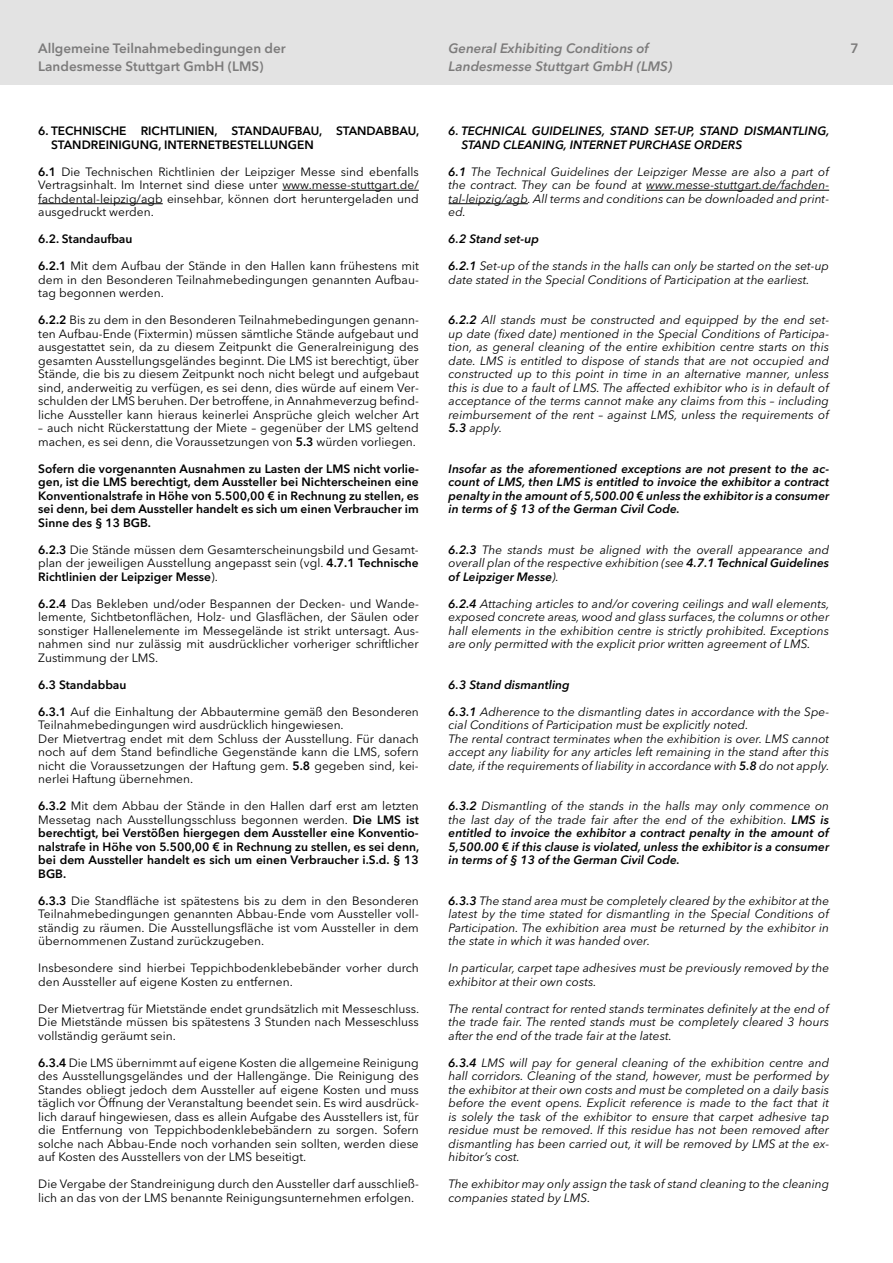
<style>
.page{position:relative;width:893px;height:1263px;background:#fff}
.page>*{position:absolute;margin:0;border:0;box-sizing:border-box;transform-origin:0 0}
.t1{font:600 13.5px/18px "Avenir Next LT Pro";letter-spacing:-.005em;color:#7c7b7b}
.t2{font:italic 600 13.5px/18px "Avenir Next LT Pro";letter-spacing:-.005em;color:#7c7b7b}
.t3{font:12px/13.5px "Avenir Next LT Pro";color:#000;text-align:justify}
.t4{font:italic 12px/13.5px "Avenir Next LT Pro";color:#000;text-align:justify}
.t5{font:600 12px/13.5px "Avenir Next LT Pro";color:#000;text-align:justify}
.t6{font:italic 600 12px/13.5px "Avenir Next LT Pro";color:#000;text-align:justify}
.s1{font-weight:600}
.s2{font-weight:400}
.s3{font-style:normal}
</style>
<div class="page">
<div style="left:0;top:0;width:893px;height:85px;background:#e3e3e3"></div>
<hr style="left:282px;top:190px;width:137px;height:1px;background:#000">
<hr style="left:38px;top:203px;width:125px;height:1px;background:#000">
<hr style="left:646px;top:190px;width:183px;height:1px;background:#000">
<hr style="left:449px;top:203px;width:79px;height:1px;background:#000">
<p class="t1" style="left:38px;top:39px;width:249px">Allgemeine Teilnahmebedingungen der<br>Landesmesse Stuttgart GmbH (LMS)</p>
<p class="t2" style="left:449px;top:39px;width:225px">General Exhibiting Conditions of<br>Landesmesse Stuttgart GmbH (LMS)</p>
<p class="t5" style="left:51px;top:124px;width:370px;text-indent:-13px">6. TECHNISCHE RICHTLINIEN, STANDAUFBAU, STANDABBAU,<br>STANDREINIGUNG, INTERNETBESTELLUNGEN</p>
<p class="t3" style="left:38px;top:165px;width:382px"><span class="s1">6.1</span> Die Technischen Richtlinien der Leipziger Messe sind ebenfalls Vertragsinhalt. Im Internet sind diese unter www.messe-stuttgart.de/ fachdental-leipzig/agb einsehbar, können dort heruntergeladen und ausgedruckt werden.</p>
<p class="t5" style="left:38px;top:232px;width:96px">6.2. Standaufbau</p>
<p class="t3" style="left:38px;top:259px;width:382px"><span class="s1">6.2.1</span> Mit dem Aufbau der Stände in den Hallen kann frühestens mit dem in den Besonderen Teilnahmebedingungen genannten Aufbau&shy;tag begonnen werden.</p>
<p class="t3" style="left:38px;top:313px;width:382px"><span class="s1">6.2.2</span> Bis zu dem in den Besonderen Teilnahmebedingungen genann&shy;ten Aufbau-Ende (Fixtermin) müssen sämtliche Stände aufgebaut und ausgestattet sein, da zu diesem Zeitpunkt die Generalreinigung des gesamten Ausstellungsgeländes beginnt. Die LMS ist berechtigt, über Stände, die bis zu diesem Zeitpunkt noch nicht belegt und aufgebaut sind, anderweitig zu verfügen, es sei denn, dies würde auf einem Ver&shy;schulden der LMS beruhen. Der betroffene, in Annahmeverzug befind&shy;liche Aussteller kann hieraus keinerlei Ansprüche gleich welcher Art</p>
<p class="t3" style="left:38px;top:421px;width:382px">– auch nicht Rückerstattung der Miete – gegenüber der LMS geltend machen, es sei denn, die Voraussetzungen von <span class="s1">5.3</span> würden vorliegen.</p>
<p class="t5" style="left:38px;top:462px;width:382px">Sofern die vorgenannten Ausnahmen zu Lasten der LMS nicht vorlie&shy;gen, ist die LMS berechtigt, dem Aussteller bei Nichterscheinen eine Konventionalstrafe in Höhe von 5.500,00 € in Rechnung zu stellen, es sei denn, bei dem Aussteller handelt es sich um einen Verbraucher im Sinne des § 13 BGB.</p>
<p class="t3" style="left:38px;top:543px;width:382px"><span class="s1">6.2.3</span> Die Stände müssen dem Gesamterscheinungsbild und Gesamt&shy;plan der jeweiligen Ausstellung angepasst sein (vgl. <span class="s1">4.7.1 Technische Richtlinien der Leipziger Messe</span>).</p>
<p class="t3" style="left:38px;top:597px;width:382px"><span class="s1">6.2.4</span> Das Bekleben und/oder Bespannen der Decken- und Wande&shy;lemente, Sichtbetonflächen, Holz- und Glasflächen, der Säulen oder sonstiger Hallenelemente im Messegelände ist strikt untersagt. Aus&shy;nahmen sind nur zulässig mit ausdrücklicher vorheriger schriftlicher Zustimmung der LMS.</p>
<p class="t5" style="left:38px;top:678px;width:90px">6.3 Standabbau</p>
<p class="t3" style="left:38px;top:705px;width:382px;text-align:left"><span class="s1">6.3.1</span> Auf die Einhaltung der Abbautermine gemäß den Besonderen Teilnahmebedingungen wird ausdrücklich hingewiesen.<br>Der Mietvertrag endet mit dem Schluss der Ausstellung. Für danach noch auf dem Stand befindliche Gegenstände kann die LMS, sofern nicht die Voraussetzungen der Haftung gem. <span class="s1">5.8</span> gegeben sind, kei&shy;nerlei Haftung übernehmen.</p>
<p class="t5" style="left:38px;top:799px;width:382px">6.3.2 <span class="s2">Mit dem Abbau der Stände in den Hallen darf erst am letzten Messetag nach Ausstellungsschluss begonnen werden.</span> Die LMS ist berechtigt, bei Verstößen hiergegen dem Aussteller eine Konventio&shy;nalstrafe in Höhe von 5.500,00 € in Rechnung zu stellen, es sei denn, bei dem Aussteller handelt es sich um einen Verbraucher i.S.d. § 13<br>BGB.</p>
<p class="t3" style="left:38px;top:894px;width:382px"><span class="s1">6.3.3</span> Die Standfläche ist spätestens bis zu dem in den Besonderen Teilnahmebedingungen genannten Abbau-Ende vom Aussteller voll&shy;ständig zu räumen. Die Ausstellungsfläche ist vom Aussteller in dem übernommenen Zustand zurückzugeben.</p>
<p class="t3" style="left:38px;top:961px;width:382px">Insbesondere sind hierbei Teppichbodenklebebänder vorher durch den Aussteller auf eigene Kosten zu entfernen.</p>
<p class="t3" style="left:38px;top:1002px;width:382px">Der Mietvertrag für Mietstände endet grundsätzlich mit Messeschluss.<br>Die Mietstände müssen bis spätestens 3 Stunden nach Messeschluss vollständig geräumt sein.</p>
<p class="t3" style="left:38px;top:1056px;width:382px"><span class="s1">6.3.4</span> Die LMS übernimmt auf eigene Kosten die allgemeine Reinigung des Ausstellungsgeländes und der Hallengänge. Die Reinigung des Standes obliegt jedoch dem Aussteller auf eigene Kosten und muss täglich vor Öffnung der Veranstaltung beendet sein. Es wird ausdrück&shy;lich darauf hingewiesen, dass es allein Aufgabe des Ausstellers ist, für die Entfernung von Teppichbodenklebebändern zu sorgen. Sofern solche nach Abbau-Ende noch vorhanden sein sollten, werden diese auf Kosten des Ausstellers von der LMS beseitigt.</p>
<p class="t3" style="left:38px;top:1177px;width:382px">Die Vergabe der Standreinigung durch den Aussteller darf ausschließ&shy;lich an das von der LMS benannte Reinigungsunternehmen erfolgen.</p>
<p class="t6" style="left:461px;top:124px;width:370px;text-indent:-13px">6. TECHNICAL GUIDELINES, STAND SET-UP, STAND DISMANTLING,<br>STAND CLEANING, INTERNET PURCHASE ORDERS</p>
<p class="t4" style="left:449px;top:165px;width:382px"><span class="s1">6.1</span> The Technical Guidelines der Leipziger Messe are also a part of the contract. They can be found at www.messe-stuttgart.de/fachden&shy;tal-leipzig/agb. All terms and conditions can be downloaded and print&shy;ed.</p>
<p class="t6" style="left:449px;top:232px;width:92px">6.2 Stand set-up</p>
<p class="t4" style="left:449px;top:259px;width:382px"><span class="s1">6.2.1</span> Set-up of the stands in the halls can only be started on the set-up date stated in the Special Conditions of Participation at the earliest.</p>
<p class="t4" style="left:449px;top:313px;width:382px"><span class="s1">6.2.2</span> All stands must be constructed and equipped by the end set&shy;up date (fixed date) mentioned in the Special Conditions of Participa&shy;tion, as general cleaning of the entire exhibition centre starts on this date. LMS is entitled to dispose of stands that are not occupied and constructed up to this point in time in an alternative manner, unless this is due to a fault of LMS. The affected exhibitor who is in default of acceptance of the terms cannot make any claims from this – including reimbursement of the rent – against LMS, unless the requirements of <span class="s1">5.3</span> apply.</p>
<p class="t6" style="left:449px;top:462px;width:382px">Insofar as the aforementioned exceptions are not present to the ac&shy;count of LMS, then LMS is entitled to invoice the exhibitor a contract penalty in the amount of 5,500.00 <span class="s3">€</span> unless the exhibitor is a consumer in terms of § 13 of the German Civil Code.</p>
<p class="t4" style="left:449px;top:543px;width:382px"><span class="s1">6.2.3</span> The stands must be aligned with the overall appearance and overall plan of the respective exhibition (see <span class="s1">4.7.1 Technical Guidelines of Leipziger Messe</span>).</p>
<p class="t4" style="left:449px;top:597px;width:382px"><span class="s1">6.2.4</span> Attaching articles to and/or covering ceilings and wall elements, exposed concrete areas, wood and glass surfaces, the columns or other hall elements in the exhibition centre is strictly prohibited. Exceptions are only permitted with the explicit prior written agreement of LMS.</p>
<p class="t6" style="left:449px;top:678px;width:123px">6.3 Stand dismantling</p>
<p class="t4" style="left:449px;top:705px;width:382px;text-align:left"><span class="s1">6.3.1</span> Adherence to the dismantling dates in accordance with the Spe&shy;cial Conditions of Participation must be explicitly noted.<br>The rental contract terminates when the exhibition is over. LMS cannot accept any liability for any articles left remaining in the stand after this date, if the requirements of liability in accordance with <span class="s1">5.8</span> do not apply.</p>
<p class="t6" style="left:449px;top:799px;width:382px">6.3.2 <span class="s2">Dismantling of the stands in the halls may only commence on the last day of the trade fair after the end of the exhibition.</span> LMS is entitled to invoice the exhibitor a contract penalty in the amount of 5,500.00 <span class="s3">€</span> if this clause is violated, unless the exhibitor is a consumer in terms of § 13 of the German Civil Code.</p>
<p class="t4" style="left:449px;top:894px;width:382px"><span class="s1">6.3.3</span> The stand area must be completely cleared by the exhibitor at the latest by the time stated for dismantling in the Special Conditions of Participation. The exhibition area must be returned by the exhibitor in the state in which it was handed over.</p>
<p class="t4" style="left:449px;top:961px;width:382px">In particular, carpet tape adhesives must be previously removed by the exhibitor at their own costs.</p>
<p class="t4" style="left:449px;top:1002px;width:382px">The rental contract for rented stands terminates definitely at the end of the trade fair. The rented stands must be completely cleared 3 hours after the end of the trade fair at the latest.</p>
<p class="t4" style="left:449px;top:1056px;width:382px"><span class="s1">6.3.4</span> LMS will pay for general cleaning of the exhibition centre and hall corridors. Cleaning of the stand, however, must be performed by the exhibitor at their own costs and must be completed on a daily basis before the event opens. Explicit reference is made to the fact that it is solely the task of the exhibitor to ensure that carpet adhesive tap residue must be removed. If this residue has not been removed after dismantling has been carried out, it will be removed by LMS at the ex&shy;hibitor’s cost.</p>
<p class="t4" style="left:449px;top:1177px;width:382px">The exhibitor may only assign the task of stand cleaning to the cleaning companies stated by LMS.</p>
<p class="t1" style="left:850px;top:39px;width:10px">7</p>
</div>
